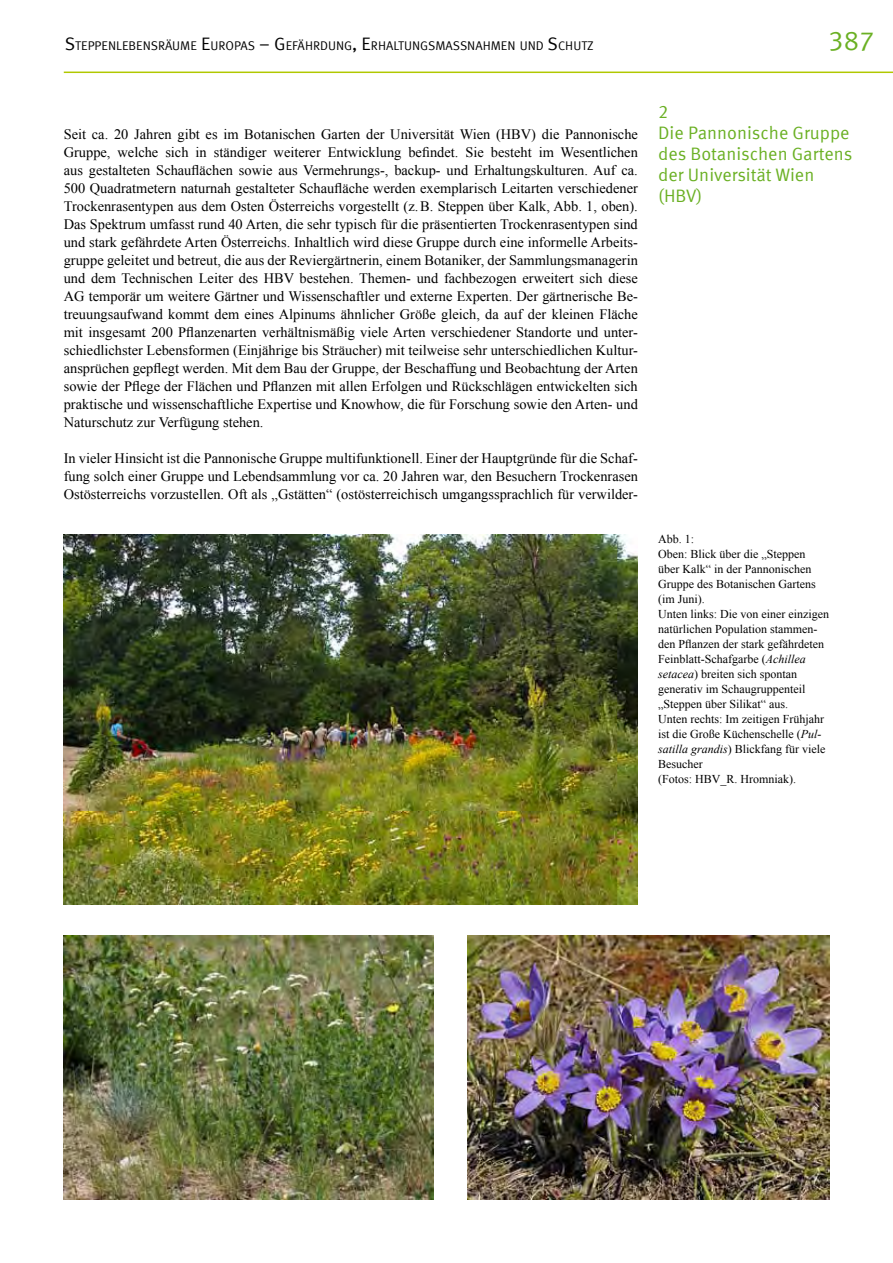
<style>
.page{position:relative;width:893px;height:1263px;background:#fff}
.page>*{position:absolute;margin:0;border:0;box-sizing:border-box;transform-origin:0 0}
.t1{font:27px "Meta Offc Pro Norm";color:#6ab023}
.t2{font:18px/21px "Meta Offc Pro Norm";color:#6ab023}
.t3{font:14.4px/18px "Times New Roman";color:#000;text-align:justify}
.t4{font:12.6px "Meta Offc Pro Norm";color:#000}
.t5{font:12px/15px "Times New Roman";color:#000}
.s1{font-size:18px}
.s2{font-style:italic}
</style>
<div class="page">
<hr style="left:64px;top:72px;width:829px;height:1px;background:#b1c800">
<img style="left:64px;top:535px;width:574px;height:369px">
<img style="left:468px;top:935px;width:361px;height:264px">
<img style="left:64px;top:935px;width:370px;height:264px">
<p class="t4" style="left:65px;top:36px;width:530px"><span class="s1">S</span>TEPPENLEBENSRÄUME <span class="s1">E</span>UROPAS <span class="s1">– G</span>EFÄHRDUNG<span class="s1">, E</span>RHALTUNGSMASSNAHMEN UND <span class="s1">S</span>CHUTZ</p>
<h1 class="t1" style="left:828px;top:20px;width:48px">387</h1>
<p class="t3" style="left:64px;top:124px;width:576px">Seit ca. 20 Jahren gibt es im Botanischen Garten der Universität Wien (HBV) die Pannonische Gruppe, welche sich in ständiger weiterer Entwicklung befindet. Sie besteht im Wesentlichen aus gestalteten Schauflächen sowie aus Vermehrungs-, backup- und Erhaltungskulturen. Auf ca.<br>500 Quadratmetern naturnah gestalteter Schaufläche werden exemplarisch Leitarten verschiedener Trockenrasentypen aus dem Osten Österreichs vorgestellt (z.B. Steppen über Kalk, Abb. 1, oben).<br>Das Spektrum umfasst rund 40 Arten, die sehr typisch für die präsentierten Trockenrasentypen sind und stark gefährdete Arten Österreichs. Inhaltlich wird diese Gruppe durch eine informelle Arbeits&shy;gruppe geleitet und betreut, die aus der Reviergärtnerin, einem Botaniker, der Sammlungsmanagerin und dem Technischen Leiter des HBV bestehen. Themen- und fachbezogen erweitert sich diese AG temporär um weitere Gärtner und Wissenschaftler und externe Experten. Der gärtnerische Be&shy;treuungsaufwand kommt dem eines Alpinums ähnlicher Größe gleich, da auf der kleinen Fläche mit insgesamt 200 Pflanzenarten verhältnismäßig viele Arten verschiedener Standorte und unter&shy;schiedlichster Lebensformen (Einjährige bis Sträucher) mit teilweise sehr unterschiedlichen Kultur&shy;ansprüchen gepflegt werden. Mit dem Bau der Gruppe, der Beschaffung und Beobachtung der Arten sowie der Pflege der Flächen und Pflanzen mit allen Erfolgen und Rückschlägen entwickelten sich praktische und wissenschaftliche Expertise und Knowhow, die für Forschung sowie den Arten- und Naturschutz zur Verfügung stehen.</p>
<p class="t3" style="left:64px;top:448px;width:576px">In vieler Hinsicht ist die Pannonische Gruppe multifunktionell. Einer der Hauptgründe für die Schaf&shy;fung solch einer Gruppe und Lebendsammlung vor ca. 20 Jahren war, den Besuchern Trockenrasen Ostösterreichs vorzustellen. Oft als „Gstätten“ (ostösterreichisch umgangssprachlich für verwilder-</p>
<p class="t2" style="left:658px;top:100px;width:196px">2<br>Die Pannonische Gruppe des Botanischen Gartens der Universität Wien (HBV)</p>
<p class="t5" style="left:658px;top:531px;width:172px">Abb. 1:<br>Oben: Blick über die „Steppen über Kalk“ in der Pannonischen<br>Gruppe des Botanischen Gartens (im Juni).<br>Unten links: Die von einer einzigen natürlichen Population stammen&shy;den Pflanzen der stark gefährdeten<br>Feinblatt-Schafgarbe (<span class="s2">Achillea setacea</span>) breiten sich spontan generativ im Schaugruppenteil „Steppen über Silikat“ aus.<br>Unten rechts: Im zeitigen Frühjahr ist die Große Küchenschelle (<span class="s2">Pul&shy;satilla grandis</span>) Blickfang für viele<br>Besucher<br>(Fotos: HBV_R. Hromniak).</p>
</div>
